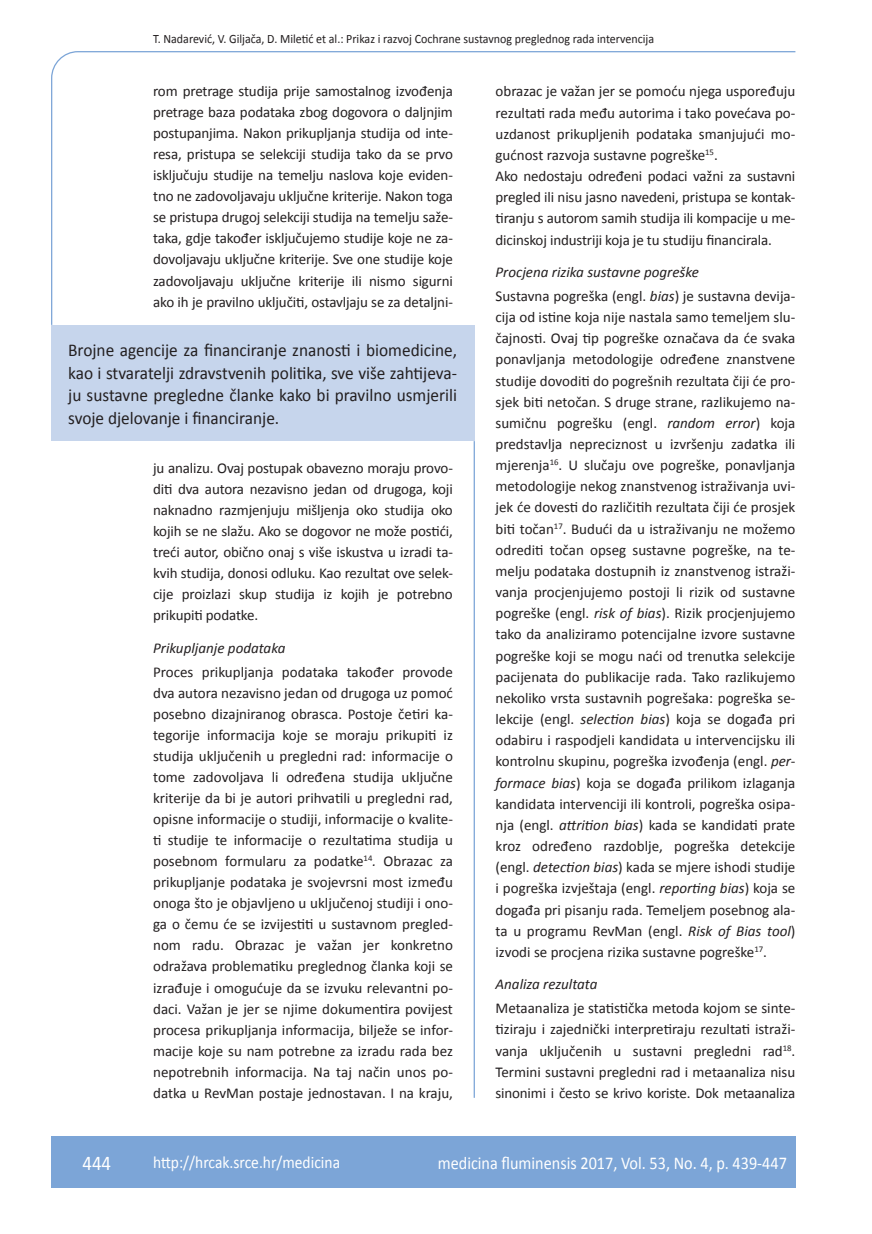
<style>
.page{position:relative;width:872px;height:1234px;background:#fff}
.page>*{position:absolute;margin:0;border:0;box-sizing:border-box;transform-origin:0 0}
.t1{font:21px "Calibri";color:#fff;scale:.9 1}
.t2{font:18px/22.5px "Calibri";color:#231f20;text-align:justify;scale:.96 1}
.t3{font:18px "Calibri";color:#fff;scale:.9 1}
.t4{font:17.25px "Calibri";color:#fff;scale:.9 1}
.t5{font:15px/21.1px "Calibri";letter-spacing:-.01em;color:#231f20;text-align:justify}
.t6{font:italic 15px "Calibri";color:#231f20}
.t7{font:12.75px "Calibri";color:#231f20;scale:.94 1}
.s1{font-style:italic}
</style>
<div class="page">
<svg style="left:51px;top:51px;width:745px;height:275px"></svg>
<hr style="left:473px;top:441px;width:2px;height:656px;background:#7ca5d7">
<div style="left:51px;top:1135px;width:744px;height:51px;background:#7ca5d7"></div>
<div style="left:51px;top:325px;width:423px;height:116px;background:#c6d5ec"></div>
<p class="t7" style="left:153px;top:30px;width:534px">T. Nadarević, V. Giljača, D. Miletić et al.: Prikaz i razvoj Cochrane sustavnog preglednog rada intervencija</p>
<p class="t5" style="left:153px;top:80px;width:301px">rom pretrage studija prije samostalnog izvođenja pretrage baza podataka zbog dogovora o daljnjim postupanjima. Nakon prikupljanja studija od inte&shy;resa, pristupa se selekciji studija tako da se prvo isključuju studije na temelju naslova koje eviden&shy;tno ne zadovoljavaju uključne kriterije. Nakon toga se pristupa drugoj selekciji studija na temelju saže&shy;taka, gdje također isključujemo studije koje ne za&shy;dovoljavaju uključne kriterije. Sve one studije koje zadovoljavaju uključne kriterije ili nismo sigurni ako ih je pravilno uključiti, ostavljaju se za detaljni-</p>
<p class="t5" style="left:495px;top:80px;width:301px;text-align:left">obrazac je važan jer se pomoću njega uspoređuju rezultati rada među autorima i tako povećava po&shy;uzdanost prikupljenih podataka smanjujući mo&shy;gućnost razvoja sustavne pogreške<sup>15</sup>.<br>Ako nedostaju određeni podaci važni za sustavni pregled ili nisu jasno navedeni, pristupa se kontak&shy;tiranju s autorom samih studija ili kompacije u me&shy;dicinskoj industriji koja je tu studiju financirala.</p>
<p class="t5" style="left:495px;top:259px;width:301px;line-height:23.9px"><span class="s1">Procjena rizika sustavne pogreške<br></span>Sustavna pogreška (engl. <span class="s1">bias</span>) je sustavna devija-</p>
<p class="t5" style="left:495px;top:306px;width:301px">cija od istine koja nije nastala samo temeljem slu&shy;čajnosti. Ovaj tip pogreške označava da će svaka ponavljanja metodologije određene znanstvene studije dovoditi do pogrešnih rezultata čiji će pro&shy;sjek biti netočan. S druge strane, razlikujemo na&shy;sumičnu pogrešku (engl. <span class="s1">random error</span>) koja predstavlja nepreciznost u izvršenju zadatka ili mjerenja<sup>16</sup>. U slučaju ove pogreške, ponavljanja metodologije nekog znanstvenog istraživanja uvi&shy;jek će dovesti do različitih rezultata čiji će prosjek biti točan<sup>17</sup>. Budući da u istraživanju ne možemo odrediti točan opseg sustavne pogreške, na te&shy;melju podataka dostupnih iz znanstvenog istraži&shy;vanja procjenjujemo postoji li rizik od sustavne pogreške (engl. <span class="s1">risk of bias</span>). Rizik procjenjujemo tako da analiziramo potencijalne izvore sustavne pogreške koji se mogu naći od trenutka selekcije pacijenata do publikacije rada. Tako razlikujemo nekoliko vrsta sustavnih pogrešaka: pogreška se&shy;lekcije (engl. <span class="s1">selection bias</span>) koja se događa pri odabiru i raspodjeli kandidata u intervencijsku ili kontrolnu skupinu, pogreška izvođenja (engl. <span class="s1">per&shy;formace bias</span>) koja se događa prilikom izlaganja kandidata intervenciji ili kontroli, pogreška osipa&shy;nja (engl. <span class="s1">attrition bias</span>) kada se kandidati prate kroz određeno razdoblje, pogreška detekcije (engl. <span class="s1">detection bias</span>) kada se mjere ishodi studije i pogreška izvještaja (engl. <span class="s1">reporting bias</span>) koja se događa pri pisanju rada. Temeljem posebnog ala&shy;ta u programu RevMan (engl. <span class="s1">Risk of Bias tool</span>) izvodi se procjena rizika sustavne pogreške<sup>17</sup>.</p>
<p class="t6" style="left:495px;top:974px;width:103px">Analiza rezultata</p>
<p class="t5" style="left:495px;top:996px;width:301px">Metaanaliza je statistička metoda kojom se sinte&shy;tiziraju i zajednički interpretiraju rezultati istraži&shy;vanja uključenih u sustavni pregledni rad<sup>18</sup>.<br>Termini sustavni pregledni rad i metaanaliza nisu sinonimi i često se krivo koriste. Dok metaanaliza</p>
<p class="t2" style="left:68px;top:338px;width:406px">Brojne agencije za financiranje znanosti i biomedicine, kao i stvaratelji zdravstvenih politika, sve više zahtijeva&shy;ju sustavne pregledne članke kako bi pravilno usmjerili svoje djelovanje i financiranje.</p>
<p class="t5" style="left:153px;top:457px;width:301px">ju analizu. Ovaj postupak obavezno moraju provo&shy;diti dva autora nezavisno jedan od drugoga, koji naknadno razmjenjuju mišljenja oko studija oko kojih se ne slažu. Ako se dogovor ne može postići, treći autor, obično onaj s više iskustva u izradi ta&shy;kvih studija, donosi odluku. Kao rezultat ove selek&shy;cije proizlazi skup studija iz kojih je potrebno prikupiti podatke.</p>
<p class="t6" style="left:153px;top:638px;width:134px">Prikupljanje podataka</p>
<p class="t5" style="left:153px;top:660px;width:301px">Proces prikupljanja podataka također provode dva autora nezavisno jedan od drugoga uz pomoć posebno dizajniranog obrasca. Postoje četiri ka&shy;tegorije informacija koje se moraju prikupiti iz studija uključenih u pregledni rad: informacije o tome zadovoljava li određena studija uključne kriterije da bi je autori prihvatili u pregledni rad, opisne informacije o studiji, informacije o kvalite&shy;ti studije te informacije o rezultatima studija u posebnom formularu za podatke<sup>14</sup><span class="s1">.</span> Obrazac za prikupljanje podataka je svojevrsni most između onoga što je objavljeno u uključenoj studiji i ono&shy;ga o čemu će se izvijestiti u sustavnom pregled&shy;nom radu. Obrazac je važan jer konkretno odražava problematiku preglednog članka koji se izrađuje i omogućuje da se izvuku relevantni po&shy;daci. Važan je jer se njime dokumentira povijest procesa prikupljanja informacija, bilježe se infor&shy;macije koje su nam potrebne za izradu rada bez nepotrebnih informacija. Na taj način unos po&shy;datka u RevMan postaje jednostavan. I na kraju,</p>
<h1 class="t1" style="left:82px;top:1149px;width:33px">444</h1>
<p class="t4" style="left:153px;top:1150px;width:209px">http://hrcak.srce.hr/medicina</p>
<p class="t3" style="left:438px;top:1151px;width:389px">medicina fluminensis 2017, Vol. 53, No. 4, p. 439-447</p>
</div>
